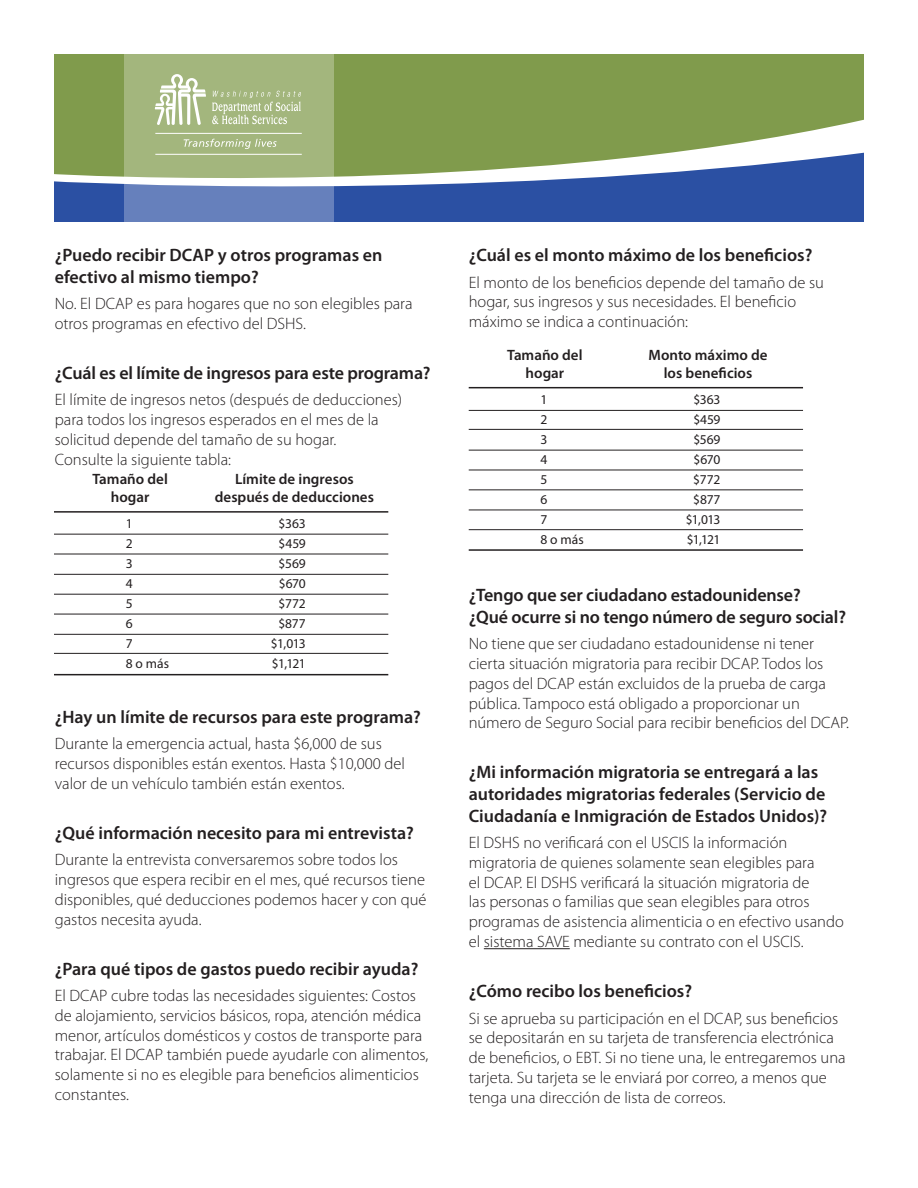
<style>
.page{position:relative;width:918px;height:1188px;background:#fff}
.page>*{position:absolute;margin:0;border:0;box-sizing:border-box;transform-origin:0 0}
.t1{font:600 18px/21.6px "Myriad Pro";color:#231f20}
.t2{font:300 16.5px/19.8px "Myriad Pro";color:#231f20}
.t3{font:600 15px/18px "Myriad Pro";color:#231f20;text-align:center}
.t4{font:13.5px "Myriad Pro";letter-spacing:-.01em;color:#231f20}
</style>
<div class="page">
<div style="left:54px;top:97px;width:810px;height:125px;background:#2b50a3"></div>
<svg style="left:54px;top:54px;width:810px;height:133px;fill:#809b4c"></svg>
<svg style="left:124px;top:54px;width:210px;height:168px;fill:#a3b67d"></svg>
<svg style="left:212px;top:91px;width:89px;height:33px"></svg>
<svg style="left:155px;top:74px;width:51px;height:51px"></svg>
<hr style="left:155px;top:133px;width:147px;height:1px;background:#fff">
<hr style="left:155px;top:154px;width:147px;height:1px;background:#fff">
<svg style="left:184px;top:139px;width:93px;height:10px"></svg>
<hr style="left:54px;top:511px;width:334px;height:2px;background:#231f20">
<hr style="left:54px;top:534px;width:334px;height:1px;background:#231f20">
<hr style="left:54px;top:554px;width:334px;height:1px;background:#231f20">
<hr style="left:54px;top:574px;width:334px;height:1px;background:#231f20">
<hr style="left:54px;top:674px;width:334px;height:1px;background:#231f20">
<hr style="left:54px;top:594px;width:334px;height:1px;background:#231f20">
<hr style="left:54px;top:614px;width:334px;height:1px;background:#231f20">
<hr style="left:54px;top:634px;width:334px;height:1px;background:#231f20">
<hr style="left:54px;top:653px;width:334px;height:1px;background:#231f20">
<hr style="left:469px;top:387px;width:334px;height:1px;background:#231f20">
<hr style="left:469px;top:410px;width:334px;height:1px;background:#231f20">
<hr style="left:469px;top:429px;width:334px;height:1px;background:#231f20">
<hr style="left:469px;top:450px;width:334px;height:1px;background:#231f20">
<hr style="left:469px;top:549px;width:334px;height:2px;background:#231f20">
<hr style="left:469px;top:470px;width:334px;height:1px;background:#231f20">
<hr style="left:469px;top:490px;width:334px;height:1px;background:#231f20">
<hr style="left:469px;top:510px;width:334px;height:1px;background:#231f20">
<hr style="left:469px;top:529px;width:334px;height:1px;background:#231f20">
<hr style="left:484px;top:948px;width:86px;height:1px;background:#231f20">
<p class="t1" style="left:55px;top:244px;width:329px">¿Puedo recibir DCAP y otros programas en efectivo al mismo tiempo?</p>
<p class="t2" style="left:55px;top:294px;width:359px">No. El DCAP es para hogares que no son elegibles para otros programas en efectivo del DSHS.</p>
<p class="t1" style="left:55px;top:362px;width:377px">¿Cuál es el límite de ingresos para este programa?</p>
<p class="t2" style="left:55px;top:390px;width:349px">El límite de ingresos netos (después de deducciones) para todos los ingresos esperados en el mes de la solicitud depende del tamaño de su hogar.<br>Consulte la siguiente tabla:</p>
<p class="t3" style="left:92px;top:470px;width:77px">Tamaño del hogar</p>
<p class="t3" style="left:215px;top:470px;width:161px">Límite de ingresos después de deducciones</p>
<p class="t4" style="left:126px;top:516px;width:8px">1</p>
<p class="t4" style="left:279px;top:516px;width:29px">$363</p>
<p class="t4" style="left:126px;top:536px;width:8px">2</p>
<p class="t4" style="left:279px;top:536px;width:29px">$459</p>
<p class="t4" style="left:126px;top:556px;width:8px">3</p>
<p class="t4" style="left:279px;top:556px;width:29px">$569</p>
<p class="t4" style="left:126px;top:576px;width:8px">4</p>
<p class="t4" style="left:279px;top:576px;width:28px">$670</p>
<p class="t4" style="left:126px;top:596px;width:8px">5</p>
<p class="t4" style="left:279px;top:596px;width:29px">$772</p>
<p class="t4" style="left:126px;top:616px;width:8px">6</p>
<p class="t4" style="left:278px;top:616px;width:29px">$877</p>
<p class="t4" style="left:126px;top:636px;width:8px">7</p>
<p class="t4" style="left:271px;top:636px;width:36px">$1,013</p>
<p class="t4" style="left:126px;top:656px;width:45px">8 o más</p>
<p class="t4" style="left:272px;top:656px;width:35px">$1,121</p>
<p class="t1" style="left:55px;top:706px;width:368px">¿Hay un límite de recursos para este programa?</p>
<p class="t2" style="left:55px;top:734px;width:352px">Durante la emergencia actual, hasta $6,000 de sus recursos disponibles están exentos. Hasta $10,000 del valor de un vehículo también están exentos.</p>
<p class="t1" style="left:55px;top:822px;width:361px">¿Qué información necesito para mi entrevista?</p>
<p class="t2" style="left:55px;top:850px;width:373px">Durante la entrevista conversaremos sobre todos los ingresos que espera recibir en el mes, qué recursos tiene disponibles, qué deducciones podemos hacer y con qué gastos necesita ayuda.</p>
<p class="t1" style="left:55px;top:958px;width:365px">¿Para qué tipos de gastos puedo recibir ayuda?</p>
<p class="t2" style="left:55px;top:986px;width:375px">El DCAP cubre todas las necesidades siguientes: Costos de alojamiento, servicios básicos, ropa, atención médica menor, artículos domésticos y costos de transporte para trabajar. El DCAP también puede ayudarle con alimentos, solamente si no es elegible para beneficios alimenticios constantes.</p>
<p class="t1" style="left:469px;top:244px;width:345px">¿Cuál es el monto máximo de los beneficios?</p>
<p class="t2" style="left:469px;top:272px;width:357px">El monto de los beneficios depende del tamaño de su hogar, sus ingresos y sus necesidades. El beneficio máximo se indica a continuación:</p>
<p class="t3" style="left:507px;top:346px;width:77px">Tamaño del hogar</p>
<p class="t3" style="left:649px;top:346px;width:121px">Monto máximo de los beneficios</p>
<p class="t4" style="left:541px;top:392px;width:8px">1</p>
<p class="t4" style="left:693px;top:392px;width:29px">$363</p>
<p class="t4" style="left:541px;top:412px;width:8px">2</p>
<p class="t4" style="left:693px;top:412px;width:29px">$459</p>
<p class="t4" style="left:541px;top:432px;width:8px">3</p>
<p class="t4" style="left:693px;top:432px;width:29px">$569</p>
<p class="t4" style="left:541px;top:452px;width:8px">4</p>
<p class="t4" style="left:694px;top:452px;width:28px">$670</p>
<p class="t4" style="left:541px;top:472px;width:8px">5</p>
<p class="t4" style="left:693px;top:472px;width:29px">$772</p>
<p class="t4" style="left:541px;top:492px;width:8px">6</p>
<p class="t4" style="left:693px;top:492px;width:29px">$877</p>
<p class="t4" style="left:541px;top:512px;width:8px">7</p>
<p class="t4" style="left:686px;top:512px;width:36px">$1,013</p>
<p class="t4" style="left:541px;top:532px;width:45px">8 o más</p>
<p class="t4" style="left:687px;top:532px;width:35px">$1,121</p>
<p class="t1" style="left:469px;top:584px;width:379px">¿Tengo que ser ciudadano estadounidense?<br>¿Qué ocurre si no tengo número de seguro social?</p>
<p class="t2" style="left:469px;top:634px;width:382px">No tiene que ser ciudadano estadounidense ni tener cierta situación migratoria para recibir DCAP. Todos los pagos del DCAP están excluidos de la prueba de carga pública. Tampoco está obligado a proporcionar un número de Seguro Social para recibir beneficios del DCAP.</p>
<p class="t1" style="left:469px;top:762px;width:360px">¿Mi información migratoria se entregará a las autoridades migratorias federales (Servicio de<br>Ciudadanía e Inmigración de Estados Unidos)?</p>
<p class="t2" style="left:469px;top:833px;width:377px">El DSHS no verificará con el USCIS la información migratoria de quienes solamente sean elegibles para<br>el DCAP. El DSHS verificará la situación migratoria de<br>las personas o familias que sean elegibles para otros programas de asistencia alimenticia o en efectivo usando el sistema SAVE mediante su contrato con el USCIS.</p>
<p class="t1" style="left:469px;top:980px;width:225px">¿Cómo recibo los beneficios?</p>
<p class="t2" style="left:469px;top:1008px;width:379px">Si se aprueba su participación en el DCAP, sus beneficios se depositarán en su tarjeta de transferencia electrónica de beneficios, o EBT. Si no tiene una, le entregaremos una tarjeta. Su tarjeta se le enviará por correo, a menos que tenga una dirección de lista de correos.</p>
</div>
